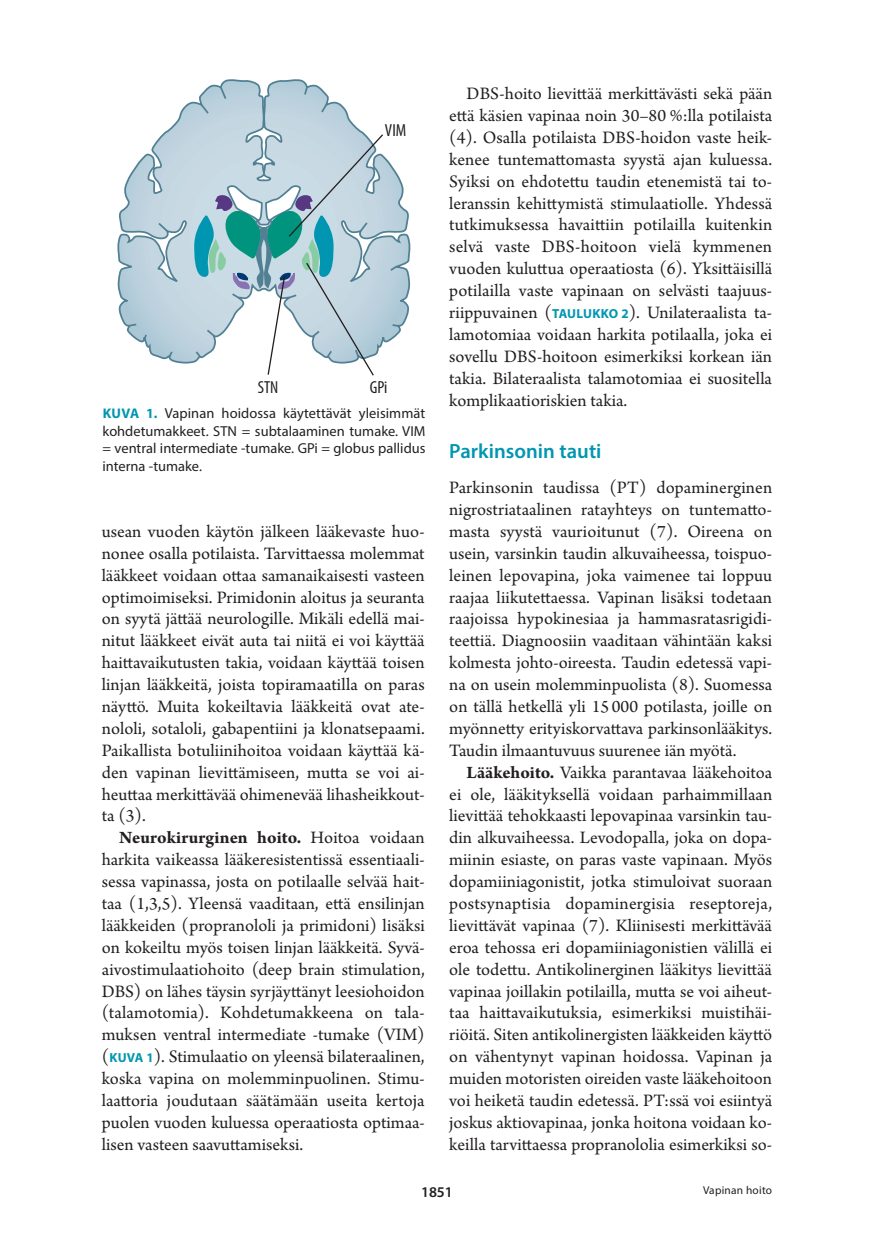
<style>
.page{position:relative;width:874px;height:1241px;background:#fff}
.page>*{position:absolute;margin:0;border:0;box-sizing:border-box;transform-origin:0 0}
.v1{font:600 20.65px "Myriad Pro";color:#0096b1}
.l_ei_sis{font:18.38px/21.9px "Arno Pro";color:#231f20;text-align:justify}
.t1{font:condensed 17.5px "Myriad Pro";color:#231f20}
.t2{font:600 14.88px "Myriad Pro";color:#231f20}
.kt{font:14.35px/17.5px "Myriad Pro";color:#231f20;text-align:justify}
.Ala{font:11.38px "Myriad Pro";letter-spacing:.02em;color:#231f20}
.s1{font-weight:700;font-size:14px;color:#0096b1}
.s2{font-weight:700}
.s3{font-family:"Myriad Pro";font-weight:700;font-size:13.12px;color:#0096b1}
</style>
<div class="page">
<svg style="left:117px;top:79px;width:293px;height:285px"></svg>
<svg style="left:128px;top:322px;width:20px;height:20px"></svg>
<svg style="left:167px;top:349px;width:7px;height:10px"></svg>
<svg style="left:319px;top:103px;width:9px;height:11px"></svg>
<svg style="left:303px;top:85px;width:6px;height:12px"></svg>
<svg style="left:218px;top:85px;width:10px;height:16px"></svg>
<svg style="left:199px;top:102px;width:11px;height:14px"></svg>
<svg style="left:156px;top:221px;width:13px;height:12px"></svg>
<svg style="left:193px;top:133px;width:209px;height:243px"></svg>
<p class="t1" style="left:385px;top:119px;width:23px">VIM</p>
<p class="t1" style="left:257px;top:376px;width:22px">STN</p>
<p class="t1" style="left:369px;top:376px;width:19px">GPi</p>
<p class="kt" style="left:102px;top:404px;width:324px"><span class="s1">KUVA 1.</span> Vapinan hoidossa käytettävät yleisimmät kohdetumakkeet. STN = subtalaaminen tumake. VIM = ventral intermediate ‑tumake. GPi = globus pallidus interna -tumake.</p>
<p class="l_ei_sis" style="left:102px;top:521px;width:324px">usean vuoden käytön jälkeen lääkevaste huo&shy;nonee osalla potilaista. Tarvittaessa molemmat lääkkeet voidaan ottaa samanaikaisesti vasteen optimoimiseksi. Primidonin aloitus ja seuranta on syytä jättää neurologille. Mikäli edellä mai&shy;nitut lääkkeet eivät auta tai niitä ei voi käyttää haittavaikutusten takia, voidaan käyttää toisen linjan lääkkeitä, joista topiramaatilla on paras näyttö. Muita kokeiltavia lääkkeitä ovat ate&shy;nololi, sotaloli, gabapentiini ja klonatsepaami.<br>Paikallista botuliinihoitoa voidaan käyttää kä&shy;den vapinan lievittämiseen, mutta se voi ai&shy;heuttaa merkittävää ohimenevää lihasheikkout&shy;ta (3).</p>
<p class="l_ei_sis" style="left:102px;top:827px;width:324px;text-indent:17px"><span class="s2">Neurokirurginen hoito.</span> Hoitoa voidaan harkita vaikeassa lääkeresistentissä essentiaali&shy;sessa vapinassa, josta on potilaalle selvää hait&shy;taa (1,3,5). Yleensä vaaditaan, että ensilinjan lääkkeiden (propranololi ja primidoni) lisäksi on kokeiltu myös toisen linjan lääkkeitä. Syvä&shy;aivostimulaatiohoito (deep brain stimulation, DBS) on lähes täysin syrjäyttänyt leesiohoidon (talamotomia). Kohdetumakkeena on tala&shy;muksen ventral intermediate ‑tumake (VIM) (<span class="s3">KUVA 1</span>). Stimulaatio on yleensä bilateraalinen, koska vapina on molemminpuolinen. Stimu&shy;laattoria joudutaan säätämään useita kertoja puolen vuoden kuluessa operaatiosta optimaa&shy;lisen vasteen saavuttamiseksi.</p>
<p class="l_ei_sis" style="left:449px;top:84px;width:324px;text-indent:17px">DBS-hoito lievittää merkittävästi sekä pään että käsien vapinaa noin 30–80 %:lla potilaista (4). Osalla potilaista DBS-hoidon vaste heik&shy;kenee tuntemattomasta syystä ajan kuluessa.<br>Syiksi on ehdotettu taudin etenemistä tai to&shy;leranssin kehittymistä stimulaatiolle. Yhdessä tutkimuksessa havaittiin potilailla kuitenkin selvä vaste DBS-hoitoon vielä kymmenen vuoden kuluttua operaatiosta (6). Yksittäisillä potilailla vaste vapinaan on selvästi taajuus&shy;riippuvainen (<span class="s3">TAULUKKO 2</span>). Unilateraalista ta&shy;lamotomiaa voidaan harkita potilaalla, joka ei sovellu DBS-hoitoon esimerkiksi korkean iän takia. Bilateraalista talamotomiaa ei suositella komplikaatioriskien takia.</p>
<p class="v1" style="left:449px;top:438px;width:154px">Parkinsonin tauti</p>
<p class="l_ei_sis" style="left:449px;top:477px;width:324px">Parkinsonin taudissa (PT) dopaminerginen nigrostriataalinen ratayhteys on tuntematto&shy;masta syystä vaurioitunut (7). Oireena on usein, varsinkin taudin alkuvaiheessa, toispuo&shy;leinen lepovapina, joka vaimenee tai loppuu raajaa liikutettaessa. Vapinan lisäksi todetaan raajoissa hypokinesiaa ja hammasratasrigidi&shy;teettiä. Diagnoosiin vaaditaan vähintään kaksi kolmesta johto-oireesta. Taudin edetessä vapi&shy;na on usein molemminpuolista (8). Suomessa on tällä hetkellä yli 15 000 potilasta, joille on myönnetty erityiskorvattava parkinsonlääkitys.<br>Taudin ilmaantuvuus suurenee iän myötä.</p>
<p class="l_ei_sis" style="left:449px;top:762px;width:324px;text-indent:17px"><span class="s2">Lääkehoito.</span> Vaikka parantavaa lääkehoitoa ei ole, lääkityksellä voidaan parhaimmillaan lievittää tehokkaasti lepovapinaa varsinkin tau&shy;din alkuvaiheessa. Levodopalla, joka on dopa&shy;miinin esiaste, on paras vaste vapinaan. Myös dopamiiniagonistit, jotka stimuloivat suoraan postsynaptisia dopaminergisia reseptoreja, lievittävät vapinaa (7). Kliinisesti merkittävää eroa tehossa eri dopamiiniagonistien välillä ei ole todettu. Antikolinerginen lääkitys lievittää vapinaa joillakin potilailla, mutta se voi aiheut&shy;taa haittavaikutuksia, esimerkiksi muistihäi&shy;riöitä. Siten antikolinergisten lääkkeiden käyttö on vähentynyt vapinan hoidossa. Vapinan ja muiden motoristen oireiden vaste lääkehoitoon voi heiketä taudin edetessä. PT:ssä voi esiintyä joskus aktiovapinaa, jonka hoitona voidaan ko&shy;keilla tarvittaessa propranololia esimerkiksi so-</p>
<p class="t2" style="left:421px;top:1182px;width:33px">1851</p>
<p class="Ala" style="left:702px;top:1183px;width:71px">Vapinan hoito</p>
</div>
